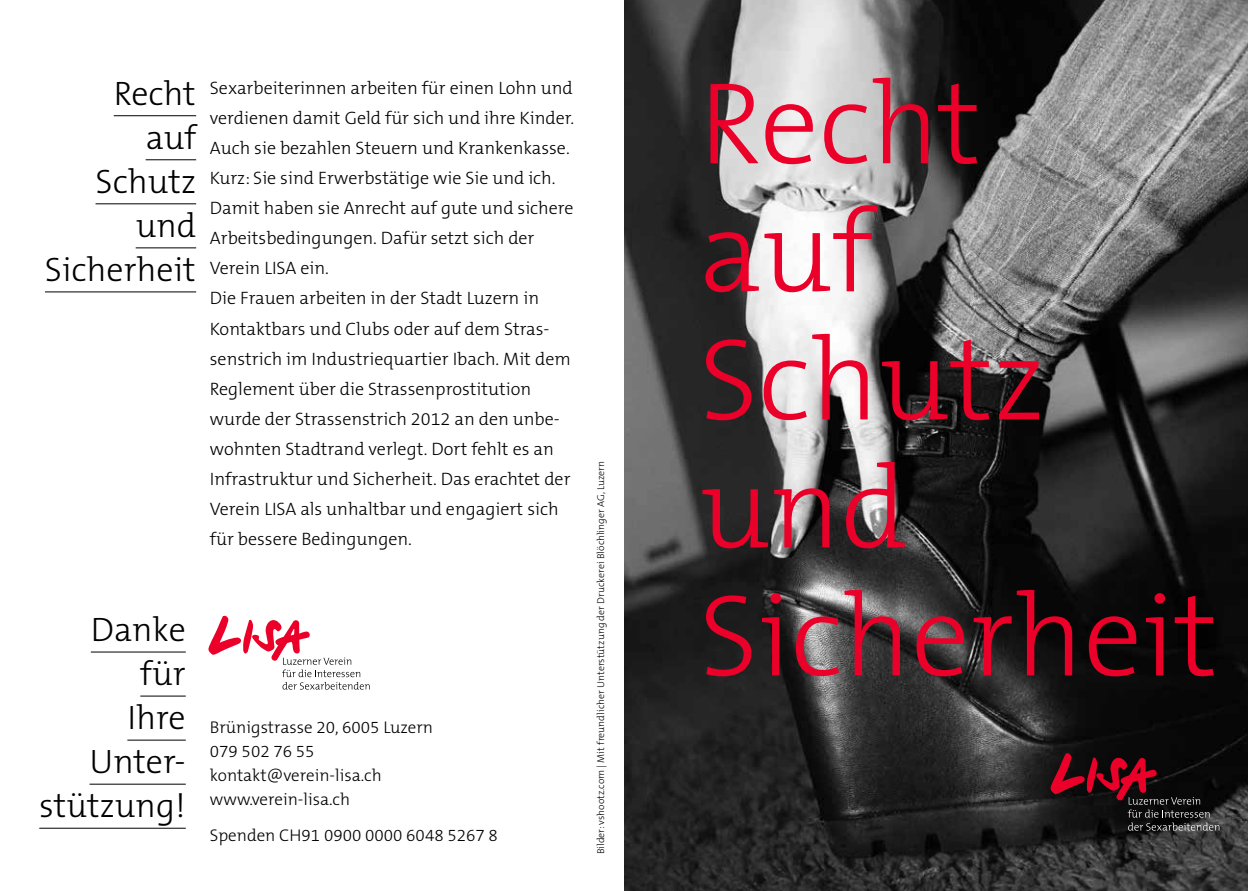
<style>
.page{position:relative;width:1248px;height:891px;background:#fff}
.page>*{position:absolute;margin:0;border:0;box-sizing:border-box;transform-origin:0 0}
.t1{font:300 117px/128px "The Mix B3";color:#eb0029}
.t2{font:300 34px/44px "The Mix B3";color:#000;text-align:right}
.t3{font:300 18px/30px "The Mix B3";color:#000}
.t4{font:300 17px/24px "The Mix B3";color:#000}
.t5{font:300 10px "The Mix B3";color:#000}
</style>
<div class="page">
<hr style="left:114px;top:115px;width:82px;height:1px;background:#000">
<hr style="left:146px;top:159px;width:50px;height:1px;background:#000">
<hr style="left:95px;top:203px;width:101px;height:1px;background:#000">
<hr style="left:136px;top:247px;width:60px;height:1px;background:#000">
<hr style="left:45px;top:291px;width:151px;height:1px;background:#000">
<hr style="left:91px;top:651px;width:95px;height:1px;background:#000">
<hr style="left:140px;top:695px;width:46px;height:1px;background:#000">
<hr style="left:127px;top:739px;width:59px;height:1px;background:#000">
<hr style="left:89px;top:783px;width:97px;height:1px;background:#000">
<hr style="left:39px;top:827px;width:147px;height:1px;background:#000">
<img style="left:624px;top:0;width:623px;height:890px">
<svg style="left:1050px;top:752px;width:169px;height:78px;background:#321318"></svg>
<svg style="left:208px;top:615px;width:161px;height:74px"></svg>
<h2 class="t2" style="left:45px;top:72px;width:153px">Recht<br>auf<br>Schutz und<br>Sicherheit</h2>
<p class="t3" style="left:210px;top:74px;width:366px">Sexarbeiterinnen arbeiten für einen Lohn und verdienen damit Geld für sich und ihre Kinder.<br>Auch sie bezahlen Steuern und Krankenkasse.<br>Kurz: Sie sind Erwerbstätige wie Sie und ich.<br>Damit haben sie Anrecht auf gute und sichere Arbeitsbedingungen. Dafür setzt sich der Verein LISA ein.<br>Die Frauen arbeiten in der Stadt Luzern in Kontaktbars und Clubs oder auf dem Stras&shy;senstrich im Industriequartier Ibach. Mit dem Reglement über die Strassenprostitution wurde der Strassenstrich 2012 an den unbe&shy;wohnten Stadtrand verlegt. Dort fehlt es an Infrastruktur und Sicherheit. Das erachtet der Verein LISA als unhaltbar und engagiert sich für bessere Bedingungen.</p>
<h2 class="t2" style="left:39px;top:608px;width:148px">Danke für<br>Ihre<br>Unter&shy;stützung!</h2>
<p class="t4" style="left:210px;top:715px;width:225px">Brünigstrasse 20, 6005 Luzern<br>079 502 76 55 kontakt@verein-lisa.ch www.verein-lisa.ch</p>
<p class="t4" style="left:210px;top:823px;width:289px">Spenden CH91 0900 0000 6048 5267 8</p>
<p class="t5" style="left:595px;top:853px;width:395px;rotate:-90deg">Bilder: vshootz.com | Mit freundlicher Unterstützung der Druckerei Blöchlinger AG, Luzern</p>
<h1 class="t1" style="left:699px;top:63px;width:347px">Recht auf<br>Schutz und</h1>
<h1 class="t1" style="left:699px;top:575px;width:520px">Sicherheit</h1>
</div>
